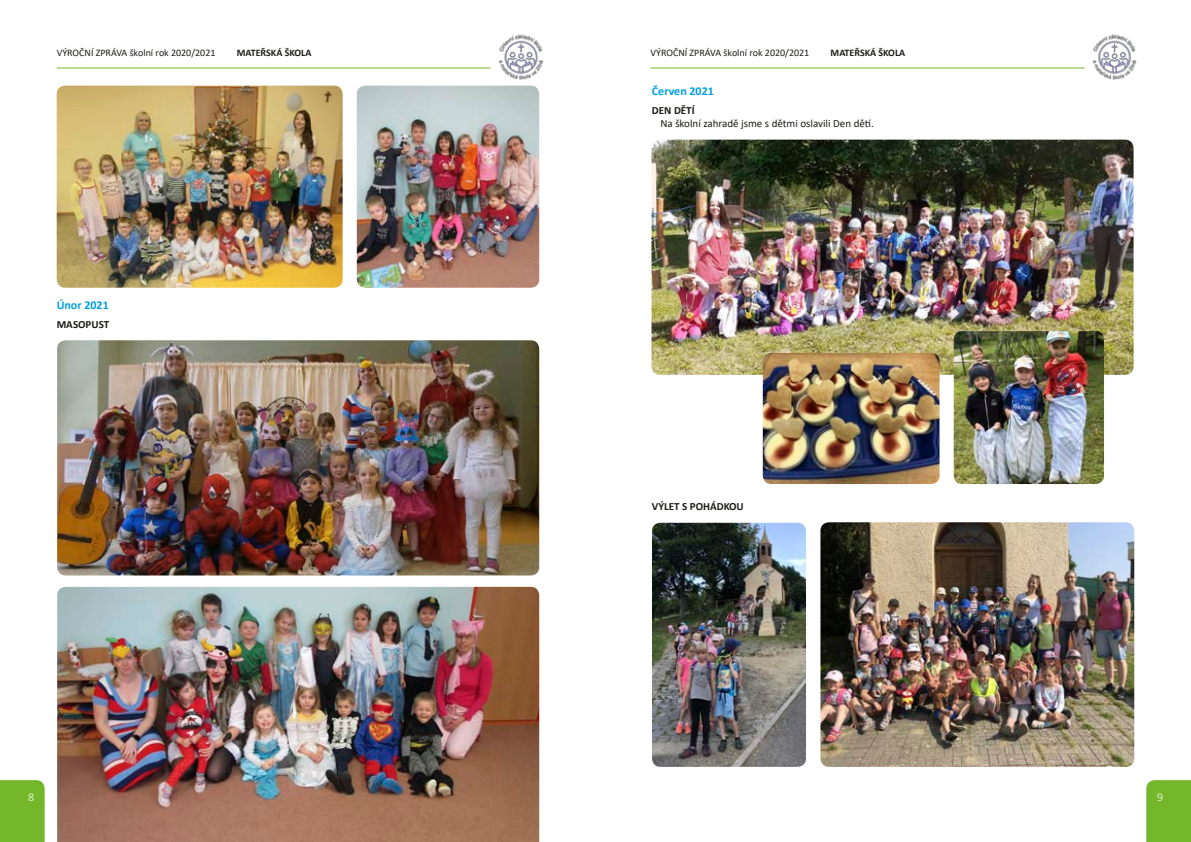
<style>
.page{position:relative;width:1191px;height:842px;background:#fff}
.page>*{position:absolute;margin:0;border:0;box-sizing:border-box;transform-origin:0 0}
.t1{font:700 12px "Calibri";color:#009ee3}
.t2{font:300 12px "Calibri";color:#fff}
.t3{font:11px "Calibri";color:#1c1c1a}
.t4{font:700 11px "Calibri";color:#1c1c1a}
.t5{font:10px "Calibri";color:#1c1c1a}
.t6{font:700 10px "Calibri";color:#1c1c1a}
</style>
<div class="page">
<div style="left:0;top:780px;width:45px;height:62px;background:#75b72a"></div>
<div style="left:1146px;top:780px;width:45px;height:62px;background:#75b72a"></div>
<hr style="left:57px;top:68px;width:433px;height:1px;background:#75b72a">
<hr style="left:650px;top:68px;width:434px;height:1px;background:#75b72a">
<img style="left:490px;top:34px;width:54px;height:52px">
<img style="left:1084px;top:34px;width:53px;height:46px">
<img style="left:357px;top:86px;width:182px;height:202px">
<img style="left:57px;top:86px;width:286px;height:202px">
<img style="left:57px;top:340px;width:482px;height:235px">
<img style="left:57px;top:587px;width:482px;height:255px">
<img style="left:651px;top:140px;width:482px;height:235px">
<img style="left:953px;top:331px;width:151px;height:153px">
<img style="left:763px;top:353px;width:176px;height:131px">
<img style="left:820px;top:522px;width:314px;height:245px">
<img style="left:652px;top:523px;width:154px;height:244px">
<p class="t5" style="left:57px;top:46px;width:160px">VÝROČNÍ ZPRÁVA školní rok 2020/2021</p>
<p class="t6" style="left:237px;top:45px;width:76px">MATEŘSKÁ ŠKOLA</p>
<p class="t5" style="left:650px;top:46px;width:160px">VÝROČNÍ ZPRÁVA školní rok 2020/2021</p>
<p class="t6" style="left:830px;top:45px;width:76px">MATEŘSKÁ ŠKOLA</p>
<p class="t1" style="left:57px;top:296px;width:54px">Únor 2021</p>
<p class="t4" style="left:57px;top:316px;width:54px">MASOPUST</p>
<p class="t1" style="left:652px;top:82px;width:63px">Červen 2021</p>
<p class="t4" style="left:652px;top:102px;width:44px">DEN DĚTÍ</p>
<p class="t3" style="left:660px;top:116px;width:215px">Na školní zahradě jsme s dětmi oslavili Den dětí.</p>
<p class="t4" style="left:652px;top:499px;width:93px">VÝLET S POHÁDKOU</p>
<p class="t2" style="left:28px;top:789px;width:8px">8</p>
<p class="t2" style="left:1157px;top:789px;width:8px">9</p>
</div>
